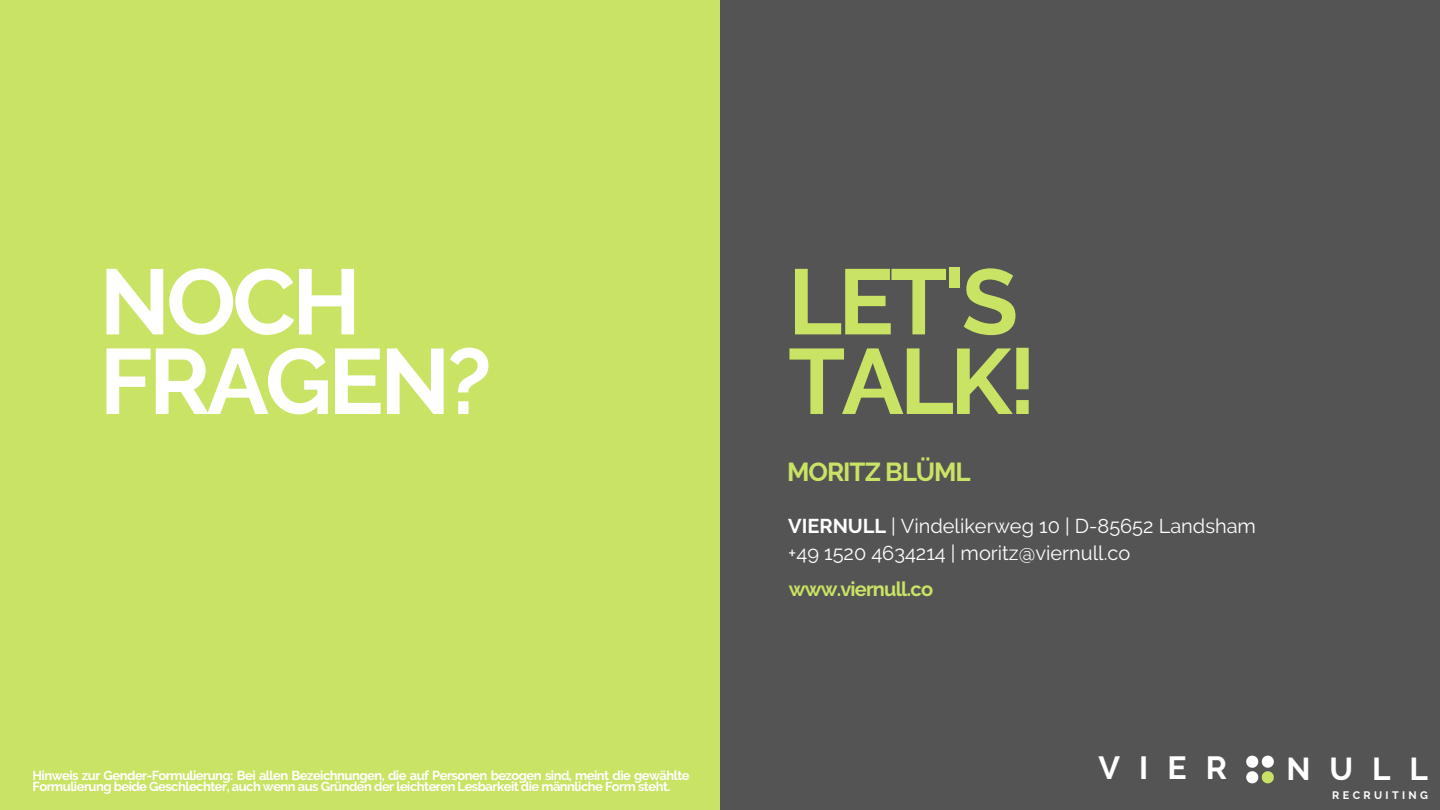
<style>
.page{position:relative;width:1440px;height:810px;background:#545454}
.page>*{position:absolute;margin:0;border:0;box-sizing:border-box;transform-origin:0 0}
.t1{font:700 92.3px/79.6px "Raleway";letter-spacing:-.04em;color:#fff}
.t2{font:700 92.3px/79.6px "Raleway";letter-spacing:-.04em;color:#c9e364}
.t3{font:700 32px "Raleway";color:#fff}
.t4{font:700 31.6px "Raleway";color:#fff}
.t5{font:700 26px "Raleway";letter-spacing:-.04em;color:#c9e364}
.t6{font:20px "Raleway";color:#fff}
.t7{font:700 20px "Raleway";letter-spacing:-.04em;color:#c9e364}
.t8{font:700 13px/11.2px "Raleway";letter-spacing:-.04em;color:#fff}
.t9{font:700 10.9px "Raleway";letter-spacing:.31em;color:#fff}
.s1{font-weight:700}
</style>
<div class="page">
<div style="left:0;top:0;width:720px;height:810px;background:#c9e364"></div>
<svg style="left:1246px;top:756px;width:28px;height:27px"></svg>
<p class="t1" style="left:100px;top:262px;width:394px">NOCH<br>FRAGEN?</p>
<p class="t8" style="left:32px;top:770px;width:659px">Hinweis zur Gender-Formulierung: Bei allen Bezeichnungen, die auf Personen bezogen sind, meint die gewählte<br>Formulierung beide Geschlechter, auch wenn aus Gründen der leichteren Lesbarkeit die männliche Form steht.</p>
<p class="t2" style="left:788px;top:262px;width:250px">LET'S<br>TALK!</p>
<p class="t5" style="left:787px;top:457px;width:185px">MORITZ BLÜML</p>
<p class="t6" style="left:788px;top:514px;width:469px"><span class="s1">VIERNULL</span> | Vindelikerweg 10 | D-85652 Landsham</p>
<p class="t6" style="left:788px;top:542px;width:344px">+49 1520 4634214 | moritz@viernull.co</p>
<p class="t7" style="left:789px;top:577px;width:146px">www.viernull.co</p>
<p class="t3" style="left:1098px;top:749px;width:130px">VIER</p>
<p class="t4" style="left:1286px;top:750px;width:143px">NULL</p>
<p class="t9" style="left:1332px;top:789px;width:97px">RECRUITING</p>
</div>
